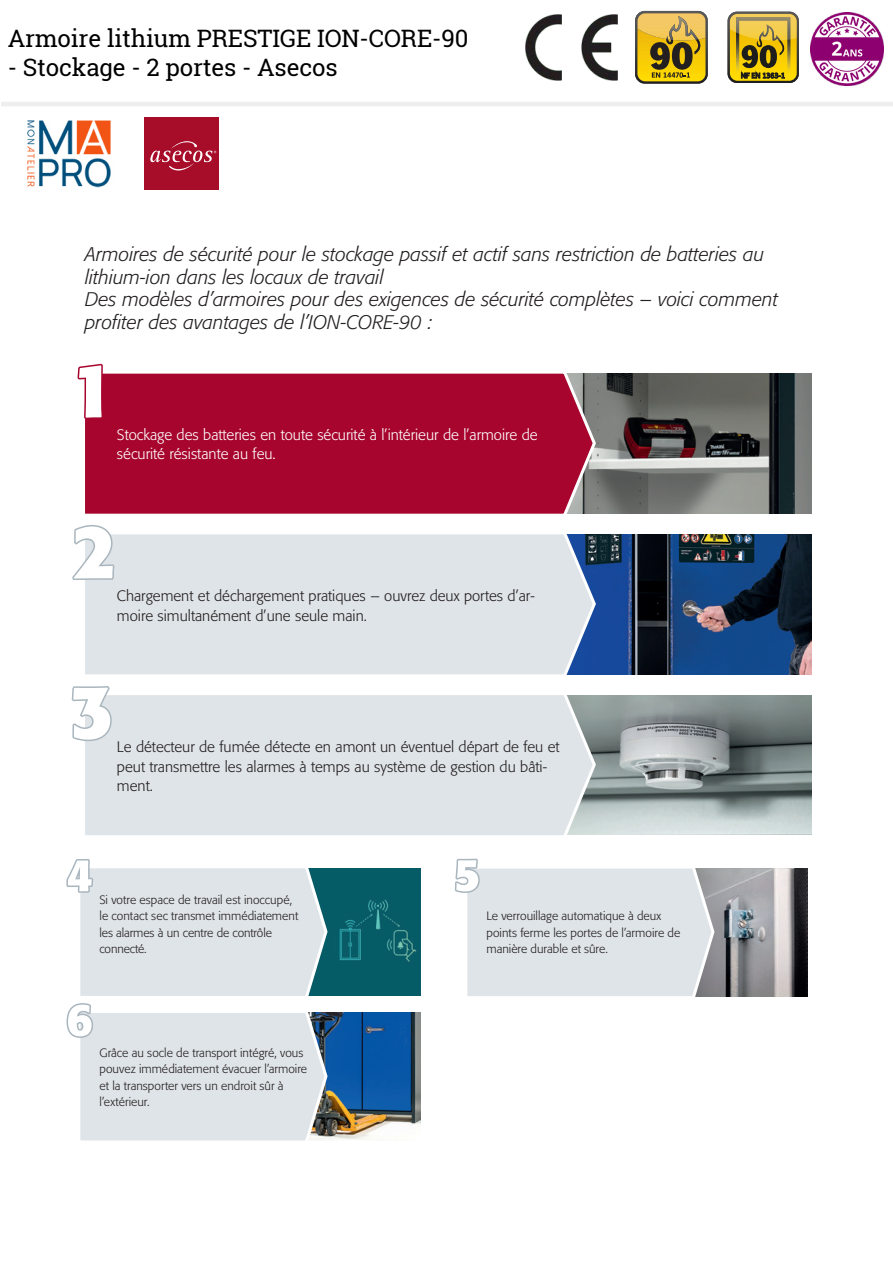
<style>
.page{position:relative;width:893px;height:1263px;background:#fff}
.page>*{position:absolute;margin:0;border:0;box-sizing:border-box;transform-origin:0 0}
.t1{font:24px "Roboto Slab";letter-spacing:-.005em;color:#000}
.t2{font:italic 300 19.5px/22.5px "Formata Pro";color:#231f20}
.t3{font:300 15px/19.5px "Formata Pro";color:#231f20}
.t4{font:300 15px/19.5px "Formata Pro";color:#fff}
.t5{font:300 12px/16.5px "Formata Pro";color:#231f20}
</style>
<div class="page">
<img style="left:598px;top:374px;width:214px;height:139px">
<div style="left:85px;top:373px;width:513px;height:141px;background:#a7052d"></div>
<svg style="left:78px;top:364px;width:25px;height:55px"></svg>
<img style="left:598px;top:534px;width:214px;height:140px">
<div style="left:85px;top:534px;width:513px;height:141px;background:#dfe4e8"></div>
<svg style="left:72px;top:525px;width:42px;height:55px"></svg>
<img style="left:330px;top:868px;width:90px;height:128px">
<img style="left:330px;top:1013px;width:90px;height:127px">
<svg style="left:66px;top:859px;width:264px;height:282px"></svg>
<img style="left:717px;top:868px;width:90px;height:128px">
<img style="left:598px;top:695px;width:214px;height:140px">
<div style="left:85px;top:695px;width:513px;height:140px;background:#dfe4e8"></div>
<svg style="left:72px;top:686px;width:40px;height:55px"></svg>
<img style="left:27px;top:120px;width:84px;height:68px">
<hr style="left:1px;top:102px;width:892px;height:4px;background:#efeeee">
<img style="left:525px;top:15px;width:92px;height:66px">
<svg style="left:635px;top:11px;width:164px;height:73px"></svg>
<img style="left:637px;top:13px;width:68px;height:27px">
<img style="left:666px;top:16px;width:32px;height:24px">
<img style="left:810px;top:12px;width:73px;height:74px">
<div style="left:145px;top:117px;width:74px;height:73px;background:#a70c29"></div>
<svg style="left:150px;top:141px;width:66px;height:30px"></svg>
<svg style="left:455px;top:859px;width:262px;height:138px"></svg>
<h1 class="t1" style="left:8px;top:22px;width:462px">Armoire lithium PRESTIGE ION-CORE-90</h1>
<h1 class="t1" style="left:8px;top:51px;width:331px">- Stockage - 2 portes - Asecos</h1>
<p class="t2" style="left:85px;top:243px;width:694px">Armoires de sécurité pour le stockage passif et actif sans restriction de batteries au lithium-ion dans les locaux de travail<br>Des modèles d’armoires pour des exigences de sécurité complètes – voici comment profiter des avantages de l’ION-CORE-90 :</p>
<p class="t4" style="left:117px;top:425px;width:422px">Stockage des batteries en toute sécurité à l’intérieur de l’armoire de sécurité résistante au feu.</p>
<p class="t3" style="left:117px;top:586px;width:419px">Chargement et déchargement pratiques – ouvrez deux portes d’ar&shy;moire simultanément d’une seule main.</p>
<p class="t3" style="left:117px;top:737px;width:444px">Le détecteur de fumée détecte en amont un éventuel départ de feu et peut transmettre les alarmes à temps au système de gestion du bâti&shy;ment.</p>
<p class="t5" style="left:99px;top:891px;width:200px">Si votre espace de travail est inoccupé, le contact sec transmet immédiatement les alarmes à un centre de contrôle connecté.</p>
<p class="t5" style="left:99px;top:1044px;width:209px">Grâce au socle de transport intégré, vous pouvez immédiatement évacuer l’armoire et la transporter vers un endroit sûr à l’extérieur.</p>
<p class="t5" style="left:486px;top:908px;width:195px">Le verrouillage automatique à deux points ferme les portes de l’armoire de manière durable et sûre.</p>
</div>
